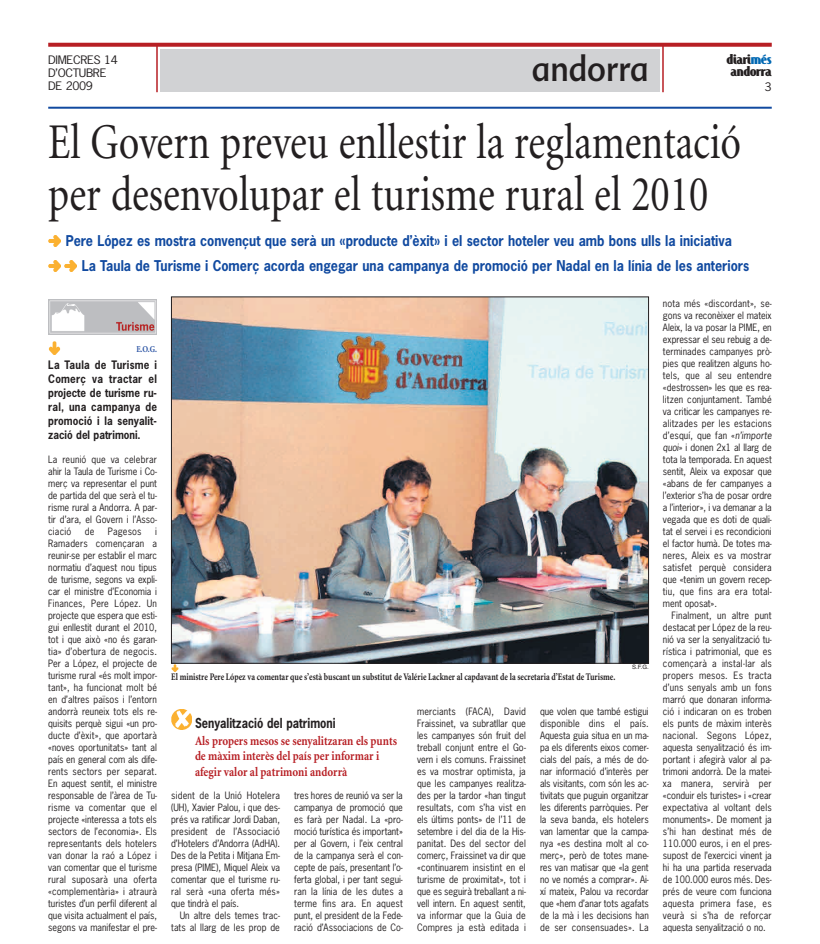
<style>
.page{position:relative;width:820px;height:944px;background:#fff}
.page>*{position:absolute;margin:0;border:0;box-sizing:border-box;transform-origin:0 0}
.t1{font:50px/52px "Minion";color:#231f20;scale:.8 1}
.t2{font:35px "Advert";color:#231f20;scale:.9 1}
.t3{font:700 15px "Jandoni";letter-spacing:-.02em;color:#231f20;scale:1.12 1}
.t4{font:700 14px/25.5px "News Gothic";color:#114aa0;scale:.9 1}
.t5{font:700 13px/15.6px "Minion";color:#b71f24;scale:.85 1}
.t6{font:700 13px "News Gothic";color:#231f20;scale:.85 1}
.t7{font:700 11px/14px "News Gothic";letter-spacing:.01em;color:#231f20;text-align:justify;scale:.9 1}
.t8{font:11px/13.2px "News Gothic";letter-spacing:-.03em;color:#231f20;scale:1.12 1}
.t9{font:700 10px "Minion";color:#231f20;scale:.8 1}
.t10{font:9.5px/12px "News Gothic";letter-spacing:-.005em;color:#231f20;text-align:justify;scale:.95 1}
.t11{font:9.5px "News Gothic";letter-spacing:.02em;color:#231f20;scale:.95 1}
.t12{font:700 9px "Minion";color:#2b54a4;scale:.85 1}
.t13{font:6px "Helvetica";color:#231f20}
.s1{color:#0168b3}
.s2{font-style:italic}
</style>
<div class="page">
<hr style="left:662px;top:45px;width:1px;height:47px;background:#b71f24">
<svg style="left:48px;top:43px;width:723px;height:4px;background:#bb2d32"></svg>
<hr style="left:156px;top:45px;width:2px;height:47px;background:#b71f24">
<div style="left:160px;top:49px;width:499px;height:43px;background:#d1d2d4"></div>
<img style="left:48px;top:300px;width:109px;height:35px">
<hr style="left:48px;top:107px;width:723px;height:2px;background:#114aa0">
<svg style="left:48px;top:235px;width:13px;height:12px"></svg>
<svg style="left:48px;top:341px;width:13px;height:13px"></svg>
<svg style="left:48px;top:260px;width:29px;height:12px"></svg>
<img style="left:173px;top:299px;width:473px;height:363px">
<svg style="left:171px;top:664px;width:7px;height:7px"></svg>
<img style="left:171px;top:709px;width:20px;height:20px">
<p class="t8" style="left:48px;top:53px;width:64px">DIMECRES 14<br>D’OCTUBRE<br>DE 2009</p>
<h3 class="t3" style="left:726px;top:50px;width:42px">diari<span class="s1">més</span></h3>
<h2 class="t2" style="left:531px;top:49px;width:132px">andorra</h2>
<h3 class="t3" style="left:730px;top:62px;width:38px">andorra</h3>
<p class="t8" style="left:764px;top:80px;width:8px">3</p>
<h1 class="t1" style="left:48px;top:120px;width:867px">El Govern preveu enllestir la reglamentació per desenvolupar el turisme rural el 2010</h1>
<h3 class="t4" style="left:82px;top:228px;width:742px;text-indent:-16px">Pere López es mostra convençut que serà un «producte d’èxit» i el sector hoteler veu amb bons ulls la iniciativa<br>La Taula de Turisme i Comerç acorda engegar una campanya de promoció per Nadal en la línia de les anteriors</h3>
<p class="t12" style="left:136px;top:346px;width:26px">E.O.G.</p>
<p class="t7" style="left:48px;top:359px;width:122px">La Taula de Turisme i Comerç va tractar el projecte de turisme ru&shy;ral, una campanya de promoció i la senyalit&shy;zació del patrimoni.</p>
<p class="t10" style="left:48px;top:453px;width:116px">La reunió que va celebrar ahir la Taula de Turisme i Co&shy;merç va representar el punt de partida del que serà el tu&shy;risme rural a Andorra. A par&shy;tir d’ara, el Govern i l’Asso&shy;ciació</p>
<p class="t10" style="left:48px;top:525px;width:116px;text-indent:107px">i Ramaders començaran a reunir-se per establir el marc normatiu d’aquest nou tipus de turisme, segons va expli&shy;car el ministre d’Economia i Finances, Pere López. Un projecte que espera que esti&shy;gui enllestit durant el 2010, tot i que això «no és garan&shy;tia» d’obertura de negocis.<br>Per a López, el projecte de turisme rural «és molt impor&shy;tant», ha funcionat molt bé en d’altres països i l’entorn andorrà reuneix tots els re&shy;quisits perquè sigui «un pro&shy;ducte d’èxit», que aportarà «noves oportunitats» tant al país en general com als dife&shy;rents sectors per separat.<br>En aquest sentit, el ministre responsable de l’àrea de Tu&shy;risme va comentar que el projecte «interessa a tots els sectors de l’economia». Els representants dels hotelers van donar la raó a López i van comentar que el turisme rural suposarà una oferta «complementària» i atraurà turistes d’un perfil diferent al que visita actualment el país, segons va manifestar el pre-</p>
<p class="t10" style="left:85px;top:525px;width:12px">de</p>
<p class="t11" style="left:108px;top:526px;width:37px">Pagesos</p>
<p class="t9" style="left:171px;top:673px;width:556px">El ministre Pere López va comentar que s’està buscant un substitut de Valérie Lackner al capdavant de la secretaria d’Estat de Turisme.</p>
<p class="t13" style="left:632px;top:665px;width:18px">S.F.G.</p>
<h3 class="t6" style="left:195px;top:716px;width:167px">Senyalització del patrimoni</h3>
<h3 class="t5" style="left:195px;top:734px;width:239px">Als propers mesos se senyalitzaran els punts de màxim interès del país per informar i afegir valor al patrimoni andorrà</h3>
<p class="t10" style="left:171px;top:789px;width:116px">sident de la Unió Hotelera (UH), Xavier Palou, i que des&shy;prés va ratificar Jordi Daban, president de l’Associació d’Hotelers d’Andorra (AdHA).<br>Des de la Petita i Mitjana Em&shy;presa (PIME), Miquel Aleix va comentar que el turisme ru&shy;ral serà «una oferta més» que tindrà el país.</p>
<p class="t10" style="left:171px;top:909px;width:116px;text-align:right">Un altre dels temes trac&shy;tats al llarg de les prop de</p>
<p class="t10" style="left:294px;top:789px;width:116px">tres hores de reunió va ser la campanya de promoció que es farà per Nadal. La «pro&shy;moció turística és important» per al Govern, i l’eix central de la campanya serà el con&shy;cepte de país, presentant l’o&shy;ferta global, i per tant segui&shy;ran la línia de les dutes a terme fins ara. En aquest punt, el president de la Fede&shy;ració d’Associacions de Co-</p>
<p class="t10" style="left:417px;top:705px;width:116px">merciants (FACA), David Fraissinet, va subratllar que les campanyes són fruit del treball conjunt entre el Go&shy;vern i els comuns. Fraissinet es va mostrar optimista, ja que les campanyes realitza&shy;des per la tardor «han tingut resultats, com s’ha vist en els últims ponts» de l’11 de setembre i del dia de la His&shy;panitat. Des del sector del comerç, Fraissinet va dir que «continuarem insistint en el turisme de proximitat», tot i que es seguirà treballant a ni&shy;vell intern. En aquest sentit, va informar que la Guia de Compres ja està editada i</p>
<p class="t10" style="left:540px;top:705px;width:116px">que volen que també estigui disponible dins el país.<br>Aquesta guia situa en un ma&shy;pa els diferents eixos comer&shy;cials del país, a més de do&shy;nar informació d’interès per als visitants, com són les ac&shy;tivitats que puguin organitzar les diferents parròquies. Per la seva banda, els hotelers van lamentar que la campa&shy;nya «es destina molt al co&shy;merç», però de totes mane&shy;res van matisar que «la gent no ve només a comprar». Ai&shy;xí mateix, Palou va recordar que «hem d’anar tots agafats de la mà i les decisions han de ser consensuades». La</p>
<p class="t10" style="left:662px;top:297px;width:116px">nota més «discordant», se&shy;gons va reconèixer el mateix Aleix, la va posar la PIME, en expressar el seu rebuig a de&shy;terminades campanyes prò&shy;pies que realitzen alguns ho&shy;tels, que al seu entendre «destrossen» les que es rea&shy;litzen conjuntament. També va criticar les campanyes re&shy;alitzades per les estacions d’esquí, que fan «<span class="s2">n’importe quoi</span>» i donen 2x1 al llarg de tota la temporada. En aquest sentit, Aleix va exposar que «abans de fer campanyes a l’exterior s’ha de posar ordre a l’interior», i va demanar a la vegada que es doti de quali&shy;tat el servei i es recondicioni el factor humà. De totes ma&shy;neres, Aleix es va mostrar satisfet perquè considera que «tenim un govern recep&shy;tiu, que fins ara era total&shy;ment oposat».</p>
<p class="t10" style="left:662px;top:609px;width:116px;text-indent:9px">Finalment, un altre punt destacat per López de la reu&shy;nió va ser la senyalització tu&shy;rística i patrimonial, que es començarà a instal·lar als propers mesos. Es tracta d’uns senyals amb un fons marró que donaran informa&shy;ció i indicaran on es troben els punts de màxim interès nacional. Segons López, aquesta senyalització és im&shy;portant i afegirà valor al pa&shy;trimoni andorrà. De la matei&shy;xa manera, servirà per «conduir els turistes» i «crear expectativa al voltant dels monuments». De moment ja s’hi han destinat més de 110.000 euros, i en el pres&shy;supost de l’exercici vinent ja hi ha una partida reservada de 100.000 euros més. Des&shy;prés de veure com funciona aquesta primera fase, es veurà si s’ha de reforçar aquesta senyalització o no.</p>
</div>
